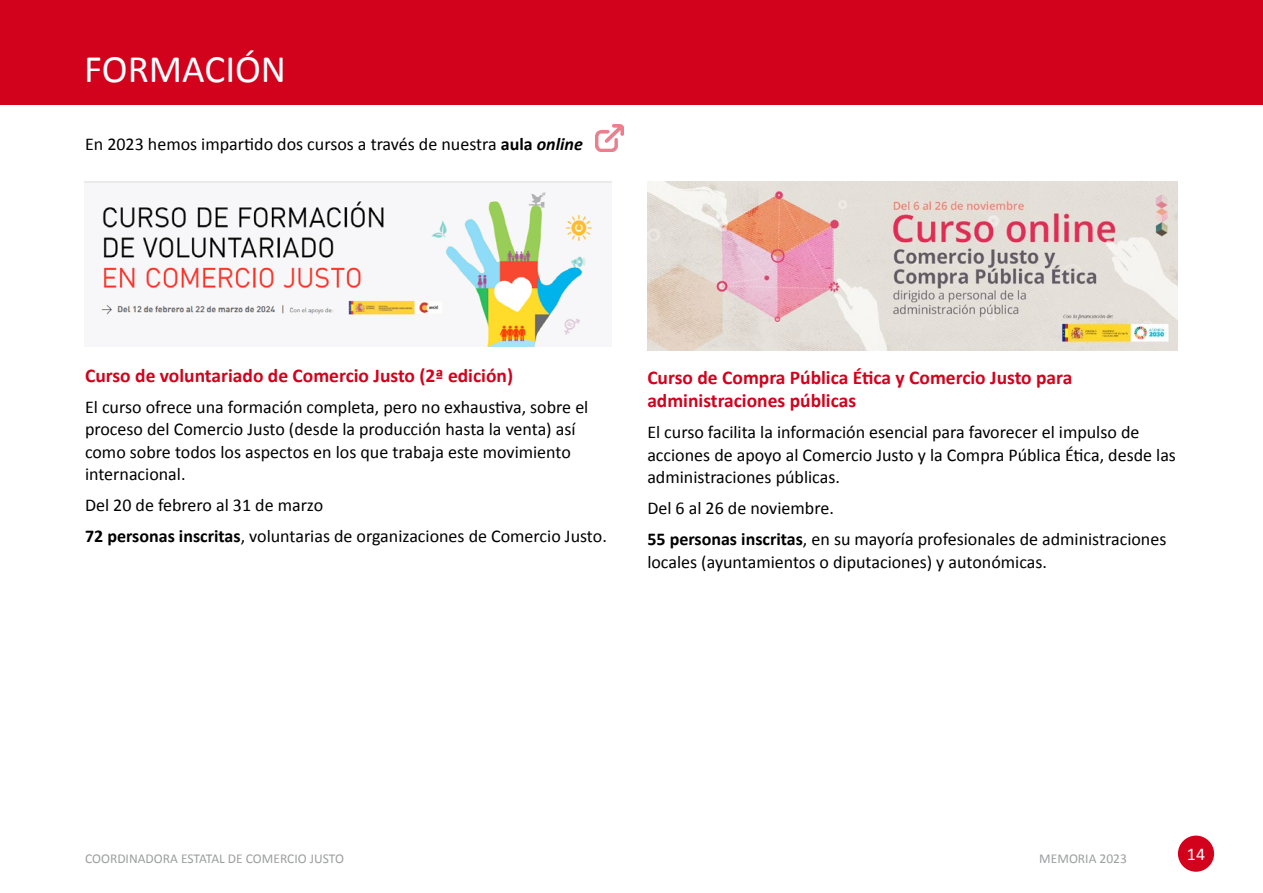
<style>
.page{position:relative;width:1263px;height:893px;background:#fff}
.page>*{position:absolute;margin:0;border:0;box-sizing:border-box;transform-origin:0 0}
.t1{font:39px "Calibri";color:#fff}
.t2{font:700 19.5px/22.5px "Calibri";color:#d2021c}
.t3{font:18px/22.5px "Calibri";color:#000}
.t4{font:18px "Calibri";color:#fff}
.t5{font:13.5px "Calibri";color:#9c9e9f}
.s1{font-weight:700}
.s2{font-weight:700;font-style:italic}
</style>
<div class="page">
<div style="left:0;top:0;width:1263px;height:104px;background:#d2021c"></div>
<img style="left:596px;top:125px;width:27px;height:27px">
<img style="left:647px;top:182px;width:531px;height:168px">
<img style="left:84px;top:182px;width:528px;height:165px">
<div style="left:1178px;top:836px;width:36px;height:36px;background:#d2021c;border-radius:50%"></div>
<h1 class="t1" style="left:84px;top:45px;width:40px">Formaci</h1>
<h1 class="t1" style="left:235px;top:45px;width:46px">ón</h1>
<p class="t3" style="left:85px;top:131px;width:499px">En 2023 hemos impartido dos cursos a través de nuestra <span class="s1">aula</span> <span class="s2">online</span></p>
<p class="t2" style="left:85px;top:363px;width:429px">Curso de voluntariado de Comercio Justo (2ª edición)</p>
<p class="t3" style="left:85px;top:395px;width:505px">El curso ofrece una formación completa, pero no exhaustiva, sobre el proceso del Comercio Justo (desde la producción hasta la venta) así como sobre todos los aspectos en los que trabaja este movimiento internacional.</p>
<p class="t3" style="left:85px;top:489px;width:523px;line-height:31px">Del 20 de febrero al 31 de marzo<br><span class="s1">72 personas inscritas</span>, voluntarias de organizaciones de Comercio Justo.</p>
<p class="t2" style="left:647px;top:366px;width:426px">Curso de Compra Pública Ética y Comercio Justo para administraciones públicas</p>
<p class="t3" style="left:647px;top:420px;width:530px">El curso facilita la información esencial para favorecer el impulso de acciones de apoyo al Comercio Justo y la Compra Pública Ética, desde las administraciones públicas.</p>
<p class="t3" style="left:647px;top:492px;width:521px;line-height:31px">Del 6 al 26 de noviembre.<br><span class="s1">55 personas inscritas</span>, en su mayoría profesionales de administraciones</p>
<p class="t3" style="left:647px;top:549px;width:401px">locales (ayuntamientos o diputaciones) y autonómicas.</p>
<p class="t5" style="left:85px;top:850px;width:260px">COORDINADORA ESTATAL DE COMERCIO JUSTO</p>
<p class="t5" style="left:1039px;top:850px;width:89px">MEMORIA 2023</p>
<p class="t4" style="left:1187px;top:843px;width:20px">14</p>
</div>
